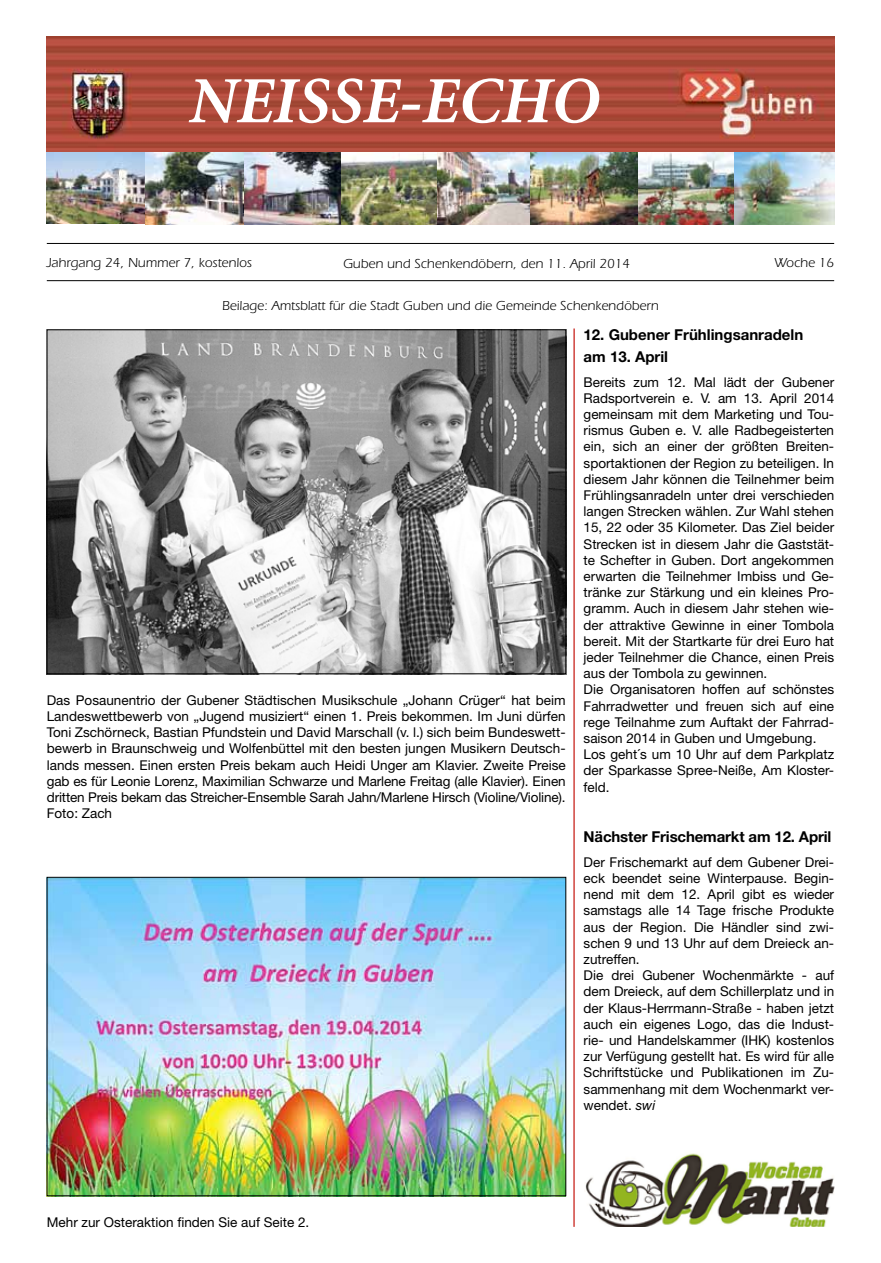
<style>
.page{position:relative;width:881px;height:1263px;background:#fff}
.page>*{position:absolute;margin:0;border:0;box-sizing:border-box;transform-origin:0 0}
.t1{font:66px "Minion Bold Italic Os F";color:#fff}
.t2{font:700 15px/21.6px "Helvetica Neue LT";color:#000}
.t3{font:13.5px/16.2px "Helvetica Neue LT";color:#000}
.t4{font:13.5px "Itc Eras";color:#000}
.s1{font-style:italic}
</style>
<div class="page">
<hr style="left:47px;top:243px;width:786px;height:1px;background:#000">
<hr style="left:47px;top:280px;width:786px;height:1px;background:#000">
<img style="left:47px;top:36px;width:786px;height:117px">
<img style="left:47px;top:153px;width:786px;height:72px">
<img style="left:49px;top:332px;width:515px;height:340px">
<img style="left:49px;top:879px;width:515px;height:315px">
<div style="left:47px;top:877px;width:519px;height:319px;border:1px solid #000"></div>
<img style="left:585px;top:1153px;width:248px;height:74px">
<hr style="left:573px;top:328px;width:1px;height:899px;background:#d0433d">
<h1 class="t1" style="left:189px;top:68px;width:412px">NEISSE-ECHO</h1>
<p class="t4" style="left:47px;top:255px;width:207px">Jahrgang 24, Nummer 7, kostenlos</p>
<p class="t4" style="left:343px;top:256px;width:288px">Guben und Schenkendöbern, den 11. April 2014</p>
<p class="t4" style="left:222px;top:298px;width:438px">Beilage: Amtsblatt für die Stadt Guben und die Gemeinde Schenkendöbern</p>
<p class="t4" style="left:774px;top:255px;width:61px">Woche 16</p>
<p class="t3" style="left:47px;top:692px;width:520px;text-align:justify">Das Posaunentrio der Gubener Städtischen Musikschule „Johann Crüger“ hat beim Landeswettbewerb von „Jugend musiziert“ einen 1. Preis bekommen. Im Juni dürfen Toni Zschörneck, Bastian Pfundstein und David Marschall (v. l.) sich beim Bundeswett&shy;bewerb in Braunschweig und Wolfenbüttel mit den besten jungen Musikern Deutsch&shy;lands messen. Einen ersten Preis bekam auch Heidi Unger am Klavier. Zweite Preise gab es für Leonie Lorenz, Maximilian Schwarze und Marlene Freitag (alle Klavier). Einen dritten Preis bekam das Streicher-Ensemble Sarah Jahn/Marlene Hirsch (Violine/Violine).<br>Foto: Zach</p>
<p class="t2" style="left:583px;top:324px;width:221px">12. Gubener Frühlingsanradeln am 13. April</p>
<p class="t3" style="left:583px;top:373px;width:252px">Bereits zum 12. Mal lädt der Gubener Radsportverein e. V. am 13. April 2014 gemeinsam mit dem Marketing und Tou&shy;rismus Guben e. V. alle Radbegeisterten ein, sich an einer der größten Breiten&shy;sportaktionen der Region zu beteiligen. In diesem Jahr können die Teilnehmer beim Frühlingsanradeln unter drei verschieden langen Strecken wählen. Zur Wahl stehen 15, 22 oder 35 Kilometer. Das Ziel beider Strecken ist in diesem Jahr die Gaststät&shy;te Schefter in Guben. Dort angekommen erwarten die Teilnehmer Imbiss und Ge&shy;tränke zur Stärkung und ein kleines Pro&shy;gramm. Auch in diesem Jahr stehen wie&shy;der attraktive Gewinne in einer Tombola bereit. Mit der Startkarte für drei Euro hat jeder Teilnehmer die Chance, einen Preis aus der Tombola zu gewinnen.<br>Die Organisatoren hoffen auf schönstes Fahrradwetter und freuen sich auf eine rege Teilnahme zum Auftakt der Fahrrad&shy;saison 2014 in Guben und Umgebung.<br>Los geht´s um 10 Uhr auf dem Parkplatz der Sparkasse Spree-Neiße, Am Kloster&shy;feld.</p>
<p class="t2" style="left:583px;top:826px;width:249px">Nächster Frischemarkt am 12. April</p>
<p class="t3" style="left:583px;top:854px;width:252px">Der Frischemarkt auf dem Gubener Drei&shy;eck beendet seine Winterpause. Begin&shy;nend mit dem 12. April gibt es wieder samstags alle 14 Tage frische Produkte aus der Region. Die Händler sind zwi&shy;schen 9 und 13 Uhr auf dem Dreieck an&shy;zutreffen.<br>Die drei Gubener Wochenmärkte - auf dem Dreieck, auf dem Schillerplatz und in der Klaus-Herrmann-Straße - haben jetzt auch ein eigenes Logo, das die Indust&shy;rie- und Handelskammer (IHK) kostenlos zur Verfügung gestellt hat. Es wird für alle Schriftstücke und Publikationen im Zu&shy;sammenhang mit dem Wochenmarkt ver&shy;wendet. <span class="s1">swi</span></p>
<p class="t3" style="left:47px;top:1214px;width:264px">Mehr zur Osteraktion finden Sie auf Seite 2.</p>
</div>
